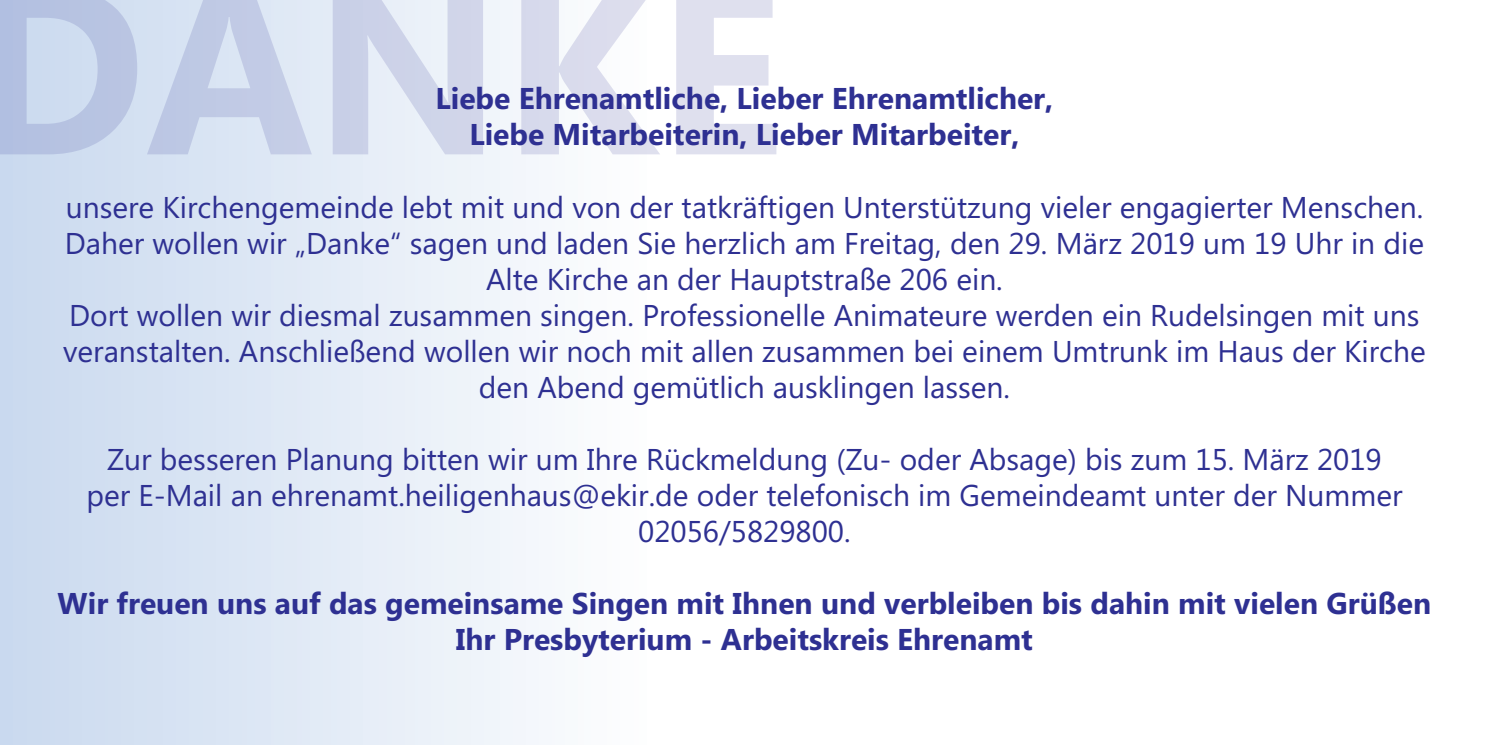
<style>
.page{position:relative;width:1489px;height:745px;background:#fff}
.page>*{position:absolute;margin:0;border:0;box-sizing:border-box;transform-origin:0 0}
.t1{font:700 238.5px "Microsoft Phags Pa";color:#2e3092}
.t2{font:30px/36px "Microsoft Phags Pa";color:#2e3092;text-align:center}
.t3{font:700 30px/36px "Microsoft Phags Pa";color:#2e3092;text-align:center}
</style>
<div class="page">
<div style="left:0;top:0;width:648px;height:744px;background:linear-gradient(to right,#c8d8ee,#fdfefe)"></div>
<h1 class="t1" style="left:-30px;top:-101px;width:815px">DANKE</h1>
<p class="t3" style="left:435px;top:79px;width:619px">Liebe Ehrenamtliche, Lieber Ehrenamtlicher,<br>Liebe Mitarbeiterin, Lieber Mitarbeiter,</p>
<p class="t2" style="left:63px;top:187px;width:1363px">unsere Kirchengemeinde lebt mit und von der tatkräftigen Unterstützung vieler engagierter Menschen.<br>Daher wollen wir „Danke“ sagen und laden Sie herzlich am Freitag, den 29. März 2019 um 19 Uhr in die Alte Kirche an der Hauptstraße 206 ein.<br>Dort wollen wir diesmal zusammen singen. Professionelle Animateure werden ein Rudelsingen mit uns veranstalten. Anschließend wollen wir noch mit allen zusammen bei einem Umtrunk im Haus der Kirche den Abend gemütlich ausklingen lassen.</p>
<p class="t2" style="left:86px;top:439px;width:1317px">Zur besseren Planung bitten wir um Ihre Rückmeldung (Zu- oder Absage) bis zum 15. März 2019 per E-Mail an ehrenamt.heiligenhaus@ekir.de oder telefonisch im Gemeindeamt unter der Nummer<br>02056/5829800.</p>
<p class="t3" style="left:58px;top:583px;width:1374px">Wir freuen uns auf das gemeinsame Singen mit Ihnen und verbleiben bis dahin mit vielen Grüßen<br>Ihr Presbyterium - Arbeitskreis Ehrenamt</p>
</div>
